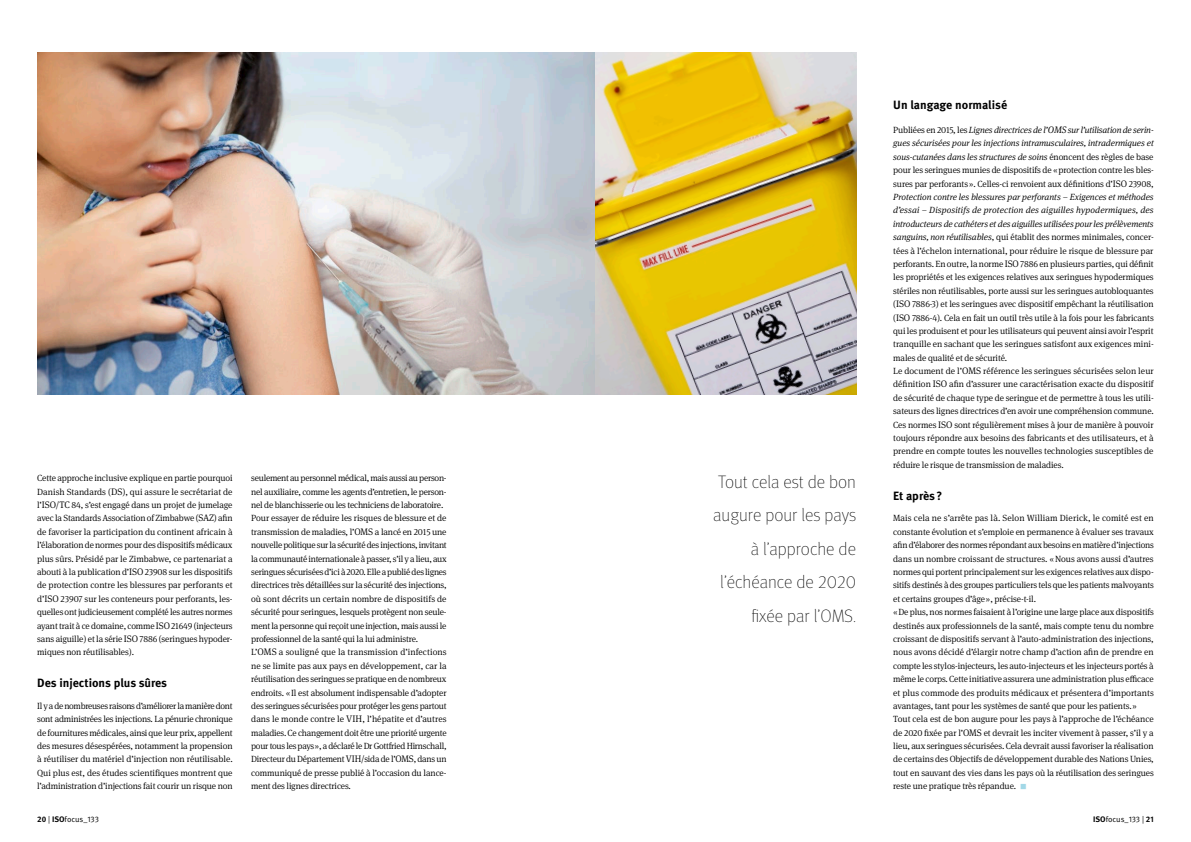
<style>
.page{position:relative;width:1191px;height:842px;background:#fff}
.page>*{position:absolute;margin:0;border:0;box-sizing:border-box;transform-origin:0 0}
.t1{font:100 18px/33.5px "Meta Pro";letter-spacing:-.005em;color:#000;text-align:right}
.t2{font:700 12px "Meta Pro";color:#000}
.t3{font:300 9px/13.4px "Meta Serif Pro";letter-spacing:-.01em;color:#000}
.t4{font:8px "Meta Pro Norm";letter-spacing:-.005em;color:#000}
.s1{font-size:9.5px}
.s2{font-style:italic}
.s3{font-style:italic;font-size:9.5px}
.s4{font-family:"Meta Pro";font-weight:700;font-size:7px;color:#a2d8e7}
.s5{font-family:"Meta Pro";font-weight:700}
</style>
<div class="page">
<img style="left:37px;top:53px;width:558px;height:342px">
<img style="left:595px;top:53px;width:261px;height:342px">
<p class="t3" style="left:37px;top:471px;width:197px;text-align:justify">Cette approche inclusive explique en partie pourquoi Danish Standards (<span class="s1">DS</span>), qui assure le secrétariat de l’<span class="s1">ISO</span>/<span class="s1">TC</span> 84, s’est engagé dans un projet de jumelage avec la Standards Association of Zimbabwe (<span class="s1">SAZ</span>) afin de favoriser la participation du continent africain à l’élaboration de normes pour des dispositifs médicaux plus sûrs. Présidé par le Zimbabwe, ce partenariat a abouti à la publication d’<span class="s1">ISO</span> 23908 sur les dispositifs de protection contre les blessures par perforants et d’<span class="s1">ISO</span> 23907 sur les conteneurs pour perforants, les&shy;quelles ont judicieusement complété les autres normes ayant trait à ce domaine, comme <span class="s1">ISO</span> 21649 (injecteurs sans aiguille) et la série <span class="s1">ISO</span> 7886 (seringues hypoder&shy;miques non réutilisables).</p>
<h2 class="t2" style="left:37px;top:674px;width:131px">Des injections plus sûres</h2>
<p class="t3" style="left:37px;top:699px;width:197px;text-align:justify">Il y a de nombreuses raisons d’améliorer la manière dont sont administrées les injections. La pénurie chronique de fournitures médicales, ainsi que leur prix, appellent des mesures désespérées, notamment la propension à réutiliser du matériel d’injection non réutilisable.<br>Qui plus est, des études scientifiques montrent que l’administration d’injections fait courir un risque non</p>
<p class="t3" style="left:251px;top:471px;width:197px">seulement au personnel médical, mais aussi au person&shy;nel auxiliaire, comme les agents d’entretien, le person&shy;nel de blanchisserie ou les techniciens de laboratoire.<br>Pour essayer de réduire les risques de blessure et de transmission de maladies, l’<span class="s1">OMS</span> a lancé en 2015 une nouvelle politique sur la sécurité des injections, invitant la communauté internationale à passer, s’il y a lieu, aux seringues sécurisées d’ici à 2020. Elle a publié des lignes directrices très détaillées sur la sécurité des injections, où sont décrits un certain nombre de dispositifs de sécurité pour seringues, lesquels protègent non seule&shy;ment la personne qui reçoit une injection, mais aussi le professionnel de la santé qui la lui administre.<br>L’<span class="s1">OMS</span> a souligné que la transmission d’infections ne se limite pas aux pays en développement, car la réutilisation des seringues se pratique en de nombreux endroits. «Il est absolument indispensable d’adopter des seringues sécurisées pour protéger les gens partout dans le monde contre le <span class="s1">VIH</span>, l’hépatite et d’autres maladies. Ce changement doit être une priorité urgente pour tous les pays», a déclaré le Dr Gottfried Hirnschall, Directeur du Département <span class="s1">VIH</span>/sida de l’<span class="s1">OMS</span>, dans un communiqué de presse publié à l’occasion du lance&shy;ment des lignes directrices.</p>
<h1 class="t1" style="left:713px;top:464px;width:144px">Tout cela est de bon augure pour les pays à l’approche de l’échéance de 2020 fixée par l’OMS.</h1>
<h2 class="t2" style="left:893px;top:95px;width:115px">Un langage normalisé</h2>
<p class="t3" style="left:893px;top:123px;width:262px">Publiées en 2015, les <span class="s2">Lignes directrices de l’</span><span class="s3">OMS</span> <span class="s2">sur l’utilisation de serin&shy;gues sécurisées pour les injections intramusculaires, intradermiques et sous-cutanées dans les structures de soins</span> énoncent des règles de base pour les seringues munies de dispositifs de «protection contre les bles&shy;sures par perforants». Celles-ci renvoient aux définitions d’<span class="s1">ISO</span> 23908, <span class="s2">Protection contre les blessures par perforants – Exigences et méthodes d’essai – Dispositifs de protection des aiguilles hypodermiques, des introducteurs de cathéters et des aiguilles utilisées pour les prélèvements sanguins, non réutilisables</span>, qui établit des normes minimales, concer&shy;tées à l’échelon international, pour réduire le risque de blessure par perforants. En outre, la norme <span class="s1">ISO</span> 7886 en plusieurs parties, qui définit les propriétés et les exigences relatives aux seringues hypodermiques stériles non réutilisables, porte aussi sur les seringues autobloquantes (<span class="s1">ISO</span> 7886-3) et les seringues avec dispositif empêchant la réutilisation (<span class="s1">ISO</span> 7886-4). Cela en fait un outil très utile à la fois pour les fabricants qui les produisent et pour les utilisateurs qui peuvent ainsi avoir l’esprit tranquille en sachant que les seringues satisfont aux exigences mini&shy;males de qualité et de sécurité.<br>Le document de l’<span class="s1">OMS</span> référence les seringues sécurisées selon leur définition <span class="s1">ISO</span> afin d’assurer une caractérisation exacte du dispositif de sécurité de chaque type de seringue et de permettre à tous les utili&shy;sateurs des lignes directrices d’en avoir une compréhension commune.<br>Ces normes <span class="s1">ISO</span> sont régulièrement mises à jour de manière à pouvoir toujours répondre aux besoins des fabricants et des utilisateurs, et à prendre en compte toutes les nouvelles technologies susceptibles de réduire le risque de transmission de maladies.</p>
<h2 class="t2" style="left:893px;top:486px;width:51px">Et après?</h2>
<p class="t3" style="left:893px;top:511px;width:262px">Mais cela ne s’arrête pas là. Selon William Dierick, le comité est en constante évolution et s’emploie en permanence à évaluer ses travaux afin d’élaborer des normes répondant aux besoins en matière d’injections dans un nombre croissant de structures. «Nous avons aussi d’autres normes qui portent principalement sur les exigences relatives aux dispo&shy;sitifs destinés à des groupes particuliers tels que les patients malvoyants et certains groupes d’âge», précise-t-il.<br>«De plus, nos normes faisaient à l’origine une large place aux dispositifs destinés aux professionnels de la santé, mais compte tenu du nombre croissant de dispositifs servant à l’auto-administration des injections, nous avons décidé d’élargir notre champ d’action afin de prendre en compte les stylos-injecteurs, les auto-injecteurs et les injecteurs portés à même le corps. Cette initiative assurera une administration plus efficace et plus commode des produits médicaux et présentera d’importants avantages, tant pour les systèmes de santé que pour les patients.» Tout cela est de bon augure pour les pays à l’approche de l’échéance de 2020 fixée par l’<span class="s1">OMS</span> et devrait les inciter vivement à passer, s’il y a lieu, aux seringues sécurisées. Cela devrait aussi favoriser la réalisation de certains des Objectifs de développement durable des Nations Unies, tout en sauvant des vies dans les pays où la réutilisation des seringues reste une pratique très répandue. <span class="s4">■</span></p>
<p class="t4" style="left:37px;top:813px;width:63px"><span class="s5">20</span> | <span class="s5">ISO</span>focus_133</p>
<p class="t4" style="left:1093px;top:813px;width:62px"><span class="s5">ISO</span>focus_133 | <span class="s5">21</span></p>
</div>
